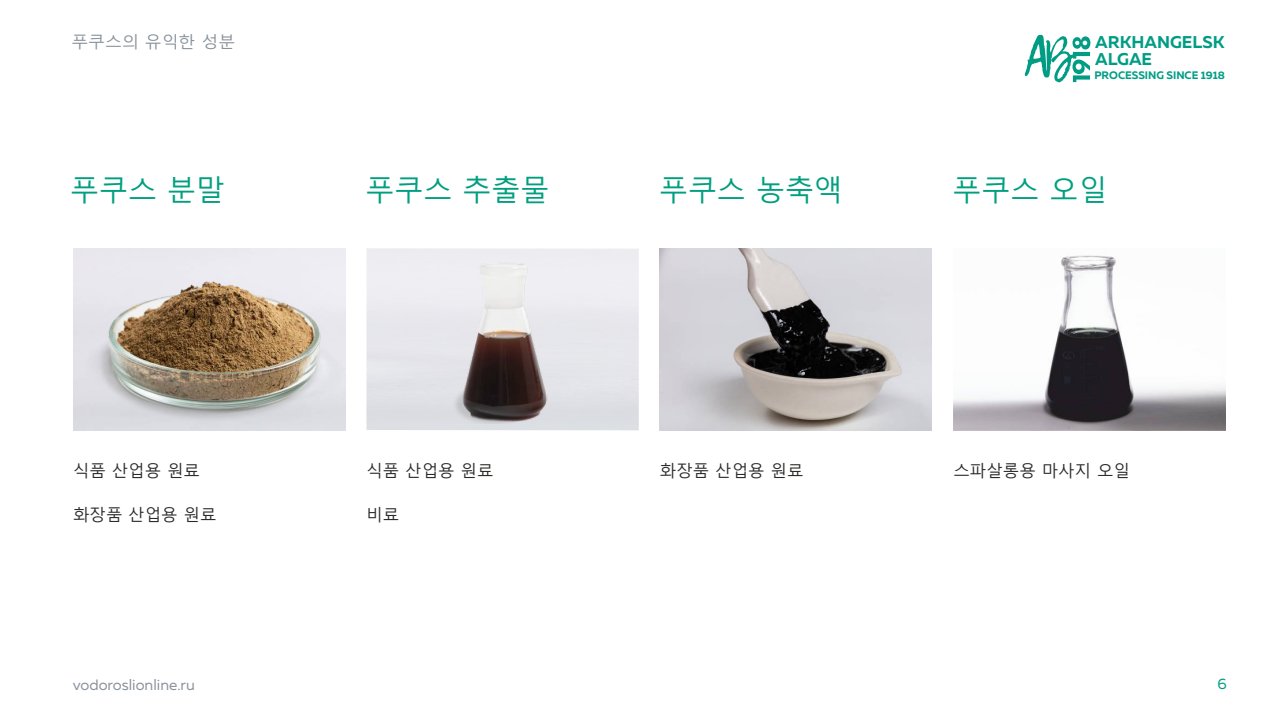
<style>
.page{position:relative;width:1263px;height:711px;background:#fff}
.page>*{position:absolute;margin:0;border:0;box-sizing:border-box;transform-origin:0 0}
.t1{font:28.95px "Malgun Gothic";color:#009f7f}
.t2{font:700 16.95px/17px "Muller";color:#009d84}
.t3{font:16.5px "Malgun Gothic";color:#2b2a29}
.t4{font:16.2px "Malgun Gothic";color:#87919a;scale:1.04 1}
.t5{font:15px "Muller";color:#87919a}
.t6{font:15px "Muller";color:#009d84}
.t7{font:700 10.8px "Muller";color:#009d84}
</style>
<div class="page">
<img style="left:660px;top:248px;width:272px;height:181px">
<img style="left:953px;top:255px;width:272px;height:175px">
<img style="left:94px;top:275px;width:230px;height:153px">
<img style="left:366px;top:248px;width:273px;height:182px">
<img style="left:379px;top:262px;width:242px;height:161px">
<svg style="left:1025px;top:35px;width:65px;height:47px"></svg>
<p class="t4" style="left:71px;top:35px;width:159px">푸쿠스의 유익한 성분</p>
<p class="t2" style="left:1095px;top:35px;width:131px">ARKHANGELSK<br>ALGAE</p>
<p class="t7" style="left:1094px;top:71px;width:132px">PROCESSING SINCE 1918</p>
<h1 class="t1" style="left:70px;top:178px;width:156px">푸쿠스 분말</h1>
<h1 class="t1" style="left:366px;top:178px;width:185px">푸쿠스 추출물</h1>
<h1 class="t1" style="left:659px;top:178px;width:185px">푸쿠스 농축액</h1>
<h1 class="t1" style="left:952px;top:178px;width:156px">푸쿠스 오일</h1>
<p class="t3" style="left:73px;top:463px;width:129px">식품 산업용 원료</p>
<p class="t3" style="left:73px;top:507px;width:145px">화장품 산업용 원료</p>
<p class="t5" style="left:73px;top:677px;width:124px">vodoroslionline.ru</p>
<p class="t3" style="left:366px;top:463px;width:129px">식품 산업용 원료</p>
<p class="t3" style="left:366px;top:507px;width:35px">비료</p>
<p class="t3" style="left:660px;top:463px;width:145px">화장품 산업용 원료</p>
<p class="t3" style="left:953px;top:463px;width:178px">스파살롱용 마사지 오일</p>
<p class="t6" style="left:1217px;top:677px;width:11px">6</p>
</div>
